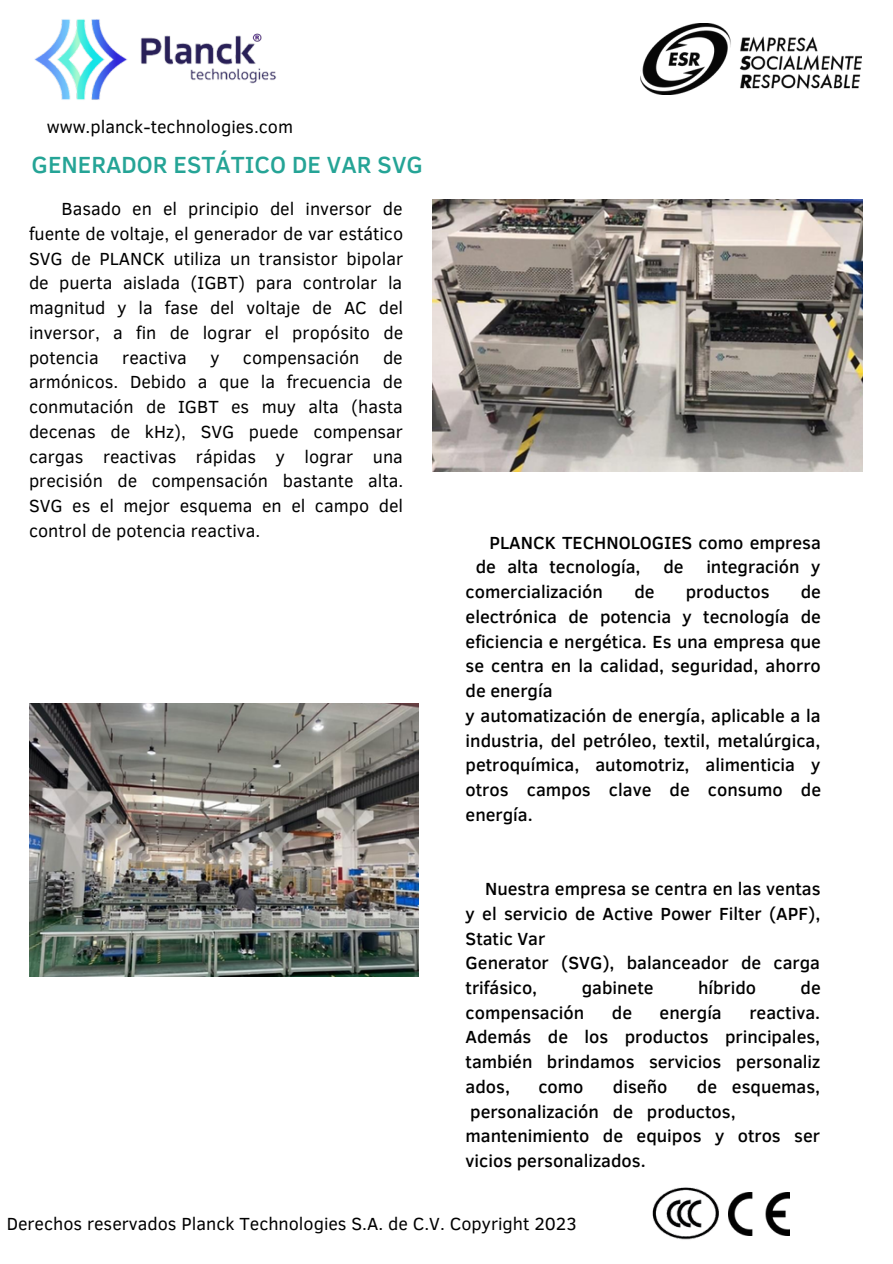
<style>
.page{position:relative;width:893px;height:1264px;background:#fff}
.page>*{position:absolute;margin:0;border:0;box-sizing:border-box;transform-origin:0 0}
.t1{font:500 24px "Clear Sans";color:#25a496}
.t2{font:500 18px/24.8px "Clear Sans";color:#000}
.t3{font:18px/24.8px "Clear Sans";color:#000;text-align:justify}
</style>
<div class="page">
<img style="left:433px;top:199px;width:429px;height:272px">
<img style="left:29px;top:703px;width:389px;height:273px">
<img style="left:652px;top:1187px;width:67px;height:53px">
<img style="left:728px;top:1192px;width:61px;height:43px">
<img style="left:640px;top:23px;width:221px;height:72px">
<img style="left:34px;top:19px;width:242px;height:81px">
<p class="t3" style="left:47px;top:114px;width:248px">www.planck-technologies.com</p>
<p class="t1" style="left:32px;top:147px;width:393px">GENERADOR ESTÁTICO DE VAR SVG</p>
<p class="t3" style="left:29px;top:196px;width:376px;text-indent:33px">Basado en el principio del inversor de fuente de voltaje, el generador de var estático SVG de PLANCK utiliza un transistor bipolar de puerta aislada (IGBT) para controlar la magnitud y la fase del voltaje de AC del inversor, a fin de lograr el propósito de potencia</p>
<p class="t3" style="left:122px;top:344px;width:66px">reactiva</p>
<p class="t3" style="left:210px;top:344px;width:11px">y</p>
<p class="t3" style="left:243px;top:344px;width:118px">compensación</p>
<p class="t3" style="left:29px;top:344px;width:376px;text-indent:354px">de armónicos. Debido a que la frecuencia de conmutación de IGBT es muy alta (hasta decenas de kHz), SVG puede compensar cargas reactivas rápidas y lograr una precisión de compensación bastante alta.<br>SVG es el mejor esquema en el campo del control de potencia reactiva.</p>
<p class="t2" style="left:476px;top:529px;width:346px;text-indent:14px">PLANCK TECHNOLOGIES como empresa de alta tecnología,</p>
<p class="t2" style="left:663px;top:554px;width:22px">de</p>
<p class="t2" style="left:706px;top:554px;width:116px">integración y</p>
<p class="t2" style="left:465px;top:578px;width:139px">comercialización</p>
<p class="t2" style="left:634px;top:578px;width:22px">de</p>
<p class="t2" style="left:685px;top:578px;width:85px">productos</p>
<p class="t2" style="left:465px;top:578px;width:357px;text-align:justify;text-indent:335px">de electrónica de potencia y tecnología de eficiencia e nergética. Es una empresa que se centra en la calidad, seguridad, ahorro de energía</p>
<p class="t2" style="left:465px;top:702px;width:357px;text-align:justify">y automatización de energía, aplicable a la industria, del petróleo, textil, metalúrgica, petroquímica, automotriz, alimenticia y otros campos clave de consumo de energía.</p>
<p class="t2" style="left:465px;top:875px;width:356px;text-align:justify;text-indent:19px">Nuestra empresa se centra en las ventas y el servicio de Active Power Filter (APF), Static Var</p>
<p class="t2" style="left:465px;top:949px;width:356px">Generator (SVG), balanceador de carga trifásico,</p>
<p class="t2" style="left:581px;top:974px;width:73px">gabinete</p>
<p class="t2" style="left:698px;top:974px;width:60px">híbrido</p>
<p class="t2" style="left:800px;top:974px;width:22px">de</p>
<p class="t2" style="left:465px;top:999px;width:120px">compensación</p>
<p class="t2" style="left:612px;top:999px;width:22px">de</p>
<p class="t2" style="left:659px;top:999px;width:64px">energía</p>
<p class="t2" style="left:465px;top:999px;width:356px;text-align:justify;text-indent:284px">reactiva.<br>Además de los productos principales, también brindamos servicios personaliz ados,</p>
<p class="t2" style="left:538px;top:1073px;width:47px">como</p>
<p class="t2" style="left:613px;top:1073px;width:56px">diseño</p>
<p class="t2" style="left:470px;top:1073px;width:351px;text-indent:227px">de esquemas, personalización de productos,</p>
<p class="t2" style="left:465px;top:1122px;width:356px">mantenimiento de equipos y otros ser vicios personalizados.</p>
<p class="t3" style="left:7px;top:1210px;width:571px">Derechos reservados Planck Technologies S.A. de C.V. Copyright 2023</p>
</div>
